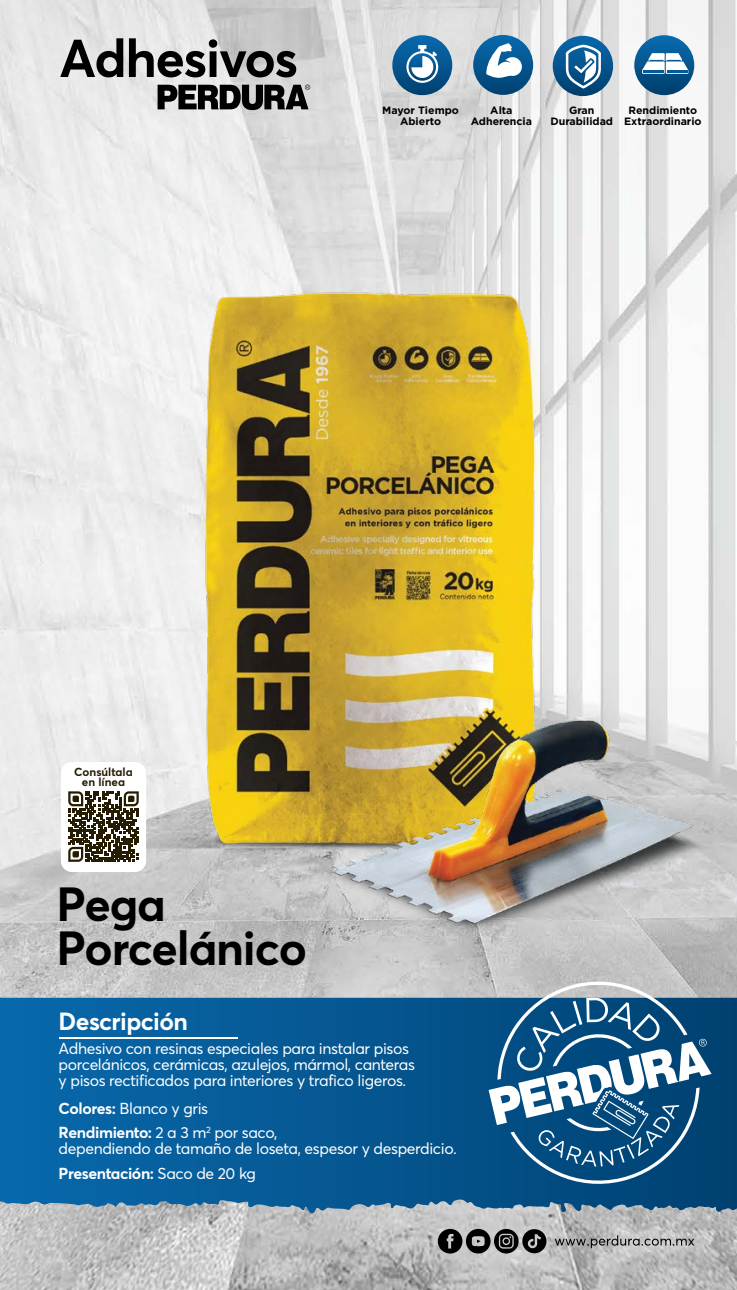
<style>
.page{position:relative;width:737px;height:1290px;background:#fff}
.page>*{position:absolute;margin:0;border:0;box-sizing:border-box;transform-origin:0 0}
.t1{font:700 52.5px "Averta";letter-spacing:-.025em;color:#000}
.t2{font:700 47.25px/43.8px "Averta";letter-spacing:-.025em;color:#000}
.t3{font:700 24.5px "Averta";letter-spacing:-.025em;color:#fff}
.t4{font:15.75px/15.8px "Averta Demo";letter-spacing:-.025em;color:#fff}
.t5{font:700 15.75px "Averta";letter-spacing:-.025em;color:#fff}
.t6{font:700 11.55px/9.6px "Averta";color:#261c02;text-align:center}
.t7{font:700 10.67px/11px "Gotham";color:#000;text-align:center}
.s1{font-family:"Averta";font-weight:700}
.s2{font-family:"Averta Demo";font-weight:400}
</style>
<div class="page">
<img style="left:0;top:0;width:737px;height:1290px">
<svg style="left:0;top:998px;width:484px;height:215px;background:#0d609a"></svg>
<img style="left:130px;top:234px;width:479px;height:665px">
<div style="left:61px;top:762px;width:85px;height:110px;background:#fff;border-radius:11px"></div>
<img style="left:317px;top:688px;width:399px;height:265px">
<svg style="left:158px;top:85px;width:152px;height:25px;background:#4a4a4a"></svg>
<hr style="left:59px;top:1037px;width:178px;height:1px;background:#fff">
<svg style="left:488px;top:973px;width:223px;height:219px"></svg>
<svg style="left:392px;top:35px;width:60px;height:60px;background:#588cb1"></svg>
<svg style="left:634px;top:35px;width:60px;height:60px"></svg>
<svg style="left:473px;top:35px;width:60px;height:60px"></svg>
<svg style="left:552px;top:36px;width:61px;height:60px"></svg>
<svg style="left:68px;top:791px;width:71px;height:71px"></svg>
<svg style="left:555px;top:1235px;width:139px;height:13px;background:#9b9b9b"></svg>
<svg style="left:438px;top:1229px;width:108px;height:24px;background:#525252"></svg>
<h1 class="t1" style="left:59px;top:25px;width:240px">Adhesivos</h1>
<p class="t7" style="left:471px;top:105px;width:63px">Alta<br>Adherencia</p>
<p class="t7" style="left:382px;top:105px;width:78px">Mayor Tiempo<br>Abierto</p>
<p class="t7" style="left:550px;top:105px;width:64px">Gran<br>Durabilidad</p>
<p class="t7" style="left:624px;top:105px;width:79px">Rendimiento<br>Extraordinario</p>
<p class="t6" style="left:74px;top:767px;width:60px">Consúltala en línea</p>
<h2 class="t2" style="left:57px;top:882px;width:252px">Pega<br>Porcelánico</h2>
<h3 class="t3" style="left:59px;top:1006px;width:131px">Descripción</h3>
<p class="t4" style="left:59px;top:1041px;width:358px">Adhesivo con resinas especiales para instalar pisos porcelánicos, cerámicas, azulejos, mármol, canteras y pisos rectificados para interiores y trafico ligeros.</p>
<p class="t4" style="left:59px;top:1100px;width:151px"><span class="s1">Colores:</span> Blanco y gris</p>
<p class="t5" style="left:59px;top:1123px;width:220px">Rendimiento: <span class="s2">2 a 3 m</span><sup>2</sup> <span class="s2">por saco,</span></p>
<p class="t4" style="left:59px;top:1140px;width:400px">dependiendo de tamaño de loseta, espesor y desperdicio.</p>
<p class="t5" style="left:59px;top:1163px;width:199px">Presentación: <span class="s2">Saco de 20 kg</span></p>
</div>
